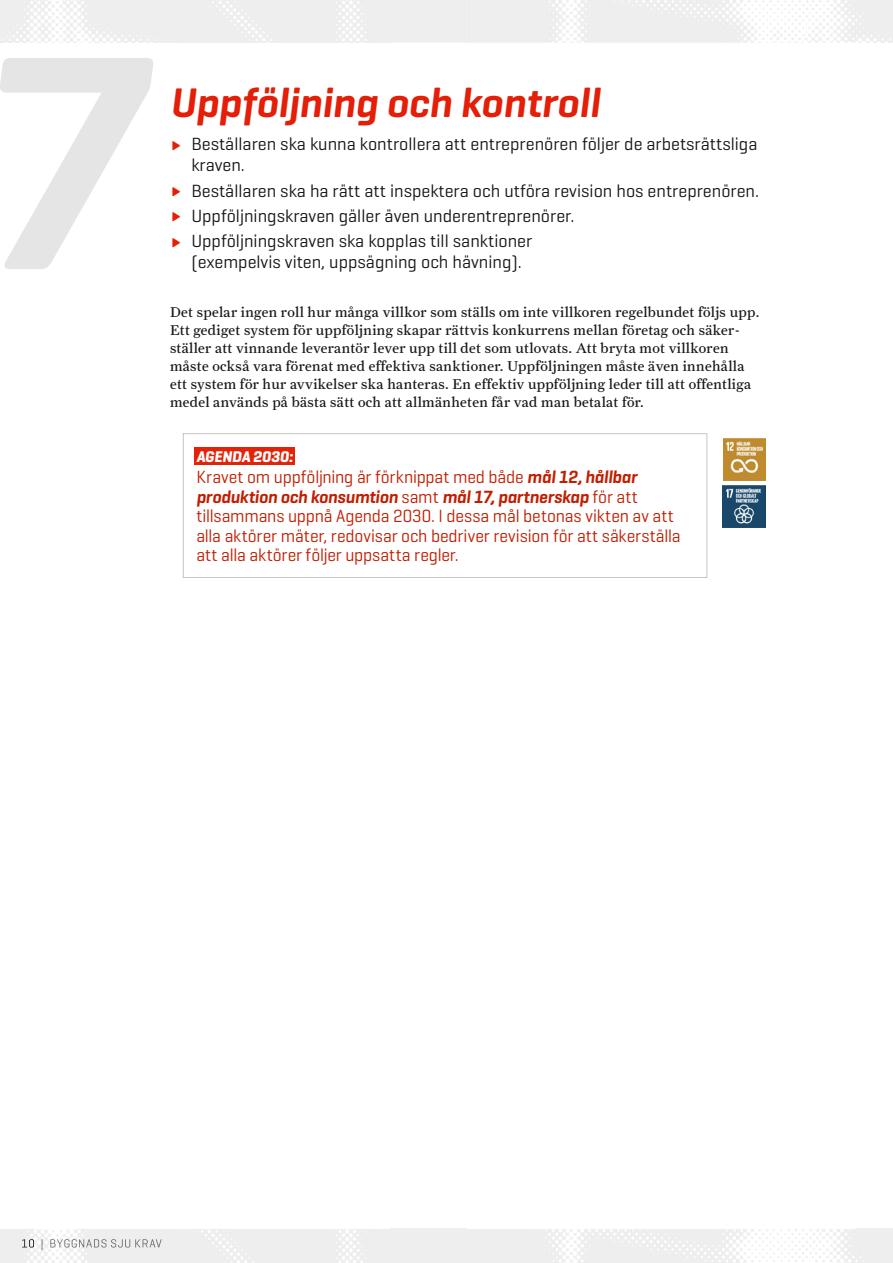
<style>
.page{position:relative;width:893px;height:1263px;background:#fff}
.page>*{position:absolute;margin:0;border:0;box-sizing:border-box;transform-origin:0 0}
.t1{font:italic 600 310.5px "Geogrotesque";color:#e5e5e5}
.t2{font:italic 600 42px "Geogrotesque";color:#e41e07}
.t3{font:18px/25.2px "Geogrotesque";color:#161614}
.t4{font:18px/19.5px "Geogrotesque";letter-spacing:-.01em;color:#c11e00}
.t5{font:italic 700 15.75px "Geogrotesque";letter-spacing:-.005em;color:#fff}
.t6{font:14.25px/18px "Farnham Text";letter-spacing:.025em;color:#161614}
.s1{font-weight:700;font-size:28.5px;color:#e41e07}
.s2{font-weight:600;font-style:italic}
</style>
<div class="page">
<div style="left:390px;top:1229px;width:76px;height:34px;background:#eee"></div>
<svg style="left:22px;top:1239px;width:12px;height:8px"></svg>
<img style="left:35px;top:1239px;width:133px;height:11px">
<div style="left:390px;top:0;width:76px;height:43px;background:#eee"></div>
<svg style="left:183px;top:433px;width:524px;height:145px"></svg>
<img style="left:723px;top:438px;width:42px;height:43px">
<img style="left:723px;top:485px;width:42px;height:43px">
<h1 class="t1" style="left:-35px;top:-30px;width:176px">7</h1>
<h2 class="t2" style="left:170px;top:76px;width:431px">Uppföljning och kontroll</h2>
<p class="t3" style="left:191px;top:133px;width:568px;line-height:21px;text-indent:-21px"><span class="s1">∂</span> Beställaren ska kunna kontrollera att entreprenören följer de arbetsrättsliga kraven.</p>
<p class="t3" style="left:170px;top:177px;width:591px"><span class="s1">∂</span> Beställaren ska ha rätt att inspektera och utföra revision hos entreprenören. <span class="s1">∂</span> Uppföljningskraven gäller även underentreprenörer.<br><span class="s1">∂</span> Uppföljningskraven ska kopplas till sanktioner</p>
<p class="t3" style="left:191px;top:249px;width:332px">(exempelvis viten, uppsägning och hävning).</p>
<p class="t6" style="left:170px;top:303px;width:591px">Det spelar ingen roll hur många villkor som ställs om inte villkoren regelbundet följs upp.<br>Ett gediget system för uppföljning skapar rättvis konkurrens mellan företag och säker&shy;ställer att vinnande leverantör lever upp till det som utlovats. Att bryta mot villkoren måste också vara förenat med effektiva sanktioner. Uppföljningen måste även innehålla ett system för hur avvikelser ska hanteras. En effektiv uppföljning leder till att offentliga medel används på bästa sätt och att allmänheten får vad man betalat för.</p>
<p class="t5" style="left:196px;top:447px;width:98px">AGENDA 2030:</p>
<p class="t4" style="left:196px;top:467px;width:486px">Kravet om uppföljning är förknippat med både <span class="s2">mål 12, hållbar produktion och konsumtion</span> samt <span class="s2">mål 17, partnerskap</span> för att tillsammans uppnå Agenda 2030. I dessa mål betonas vikten av att alla aktörer mäter, redovisar och bedriver revision för att säkerställa att alla aktörer följer uppsatta regler.</p>
</div>
